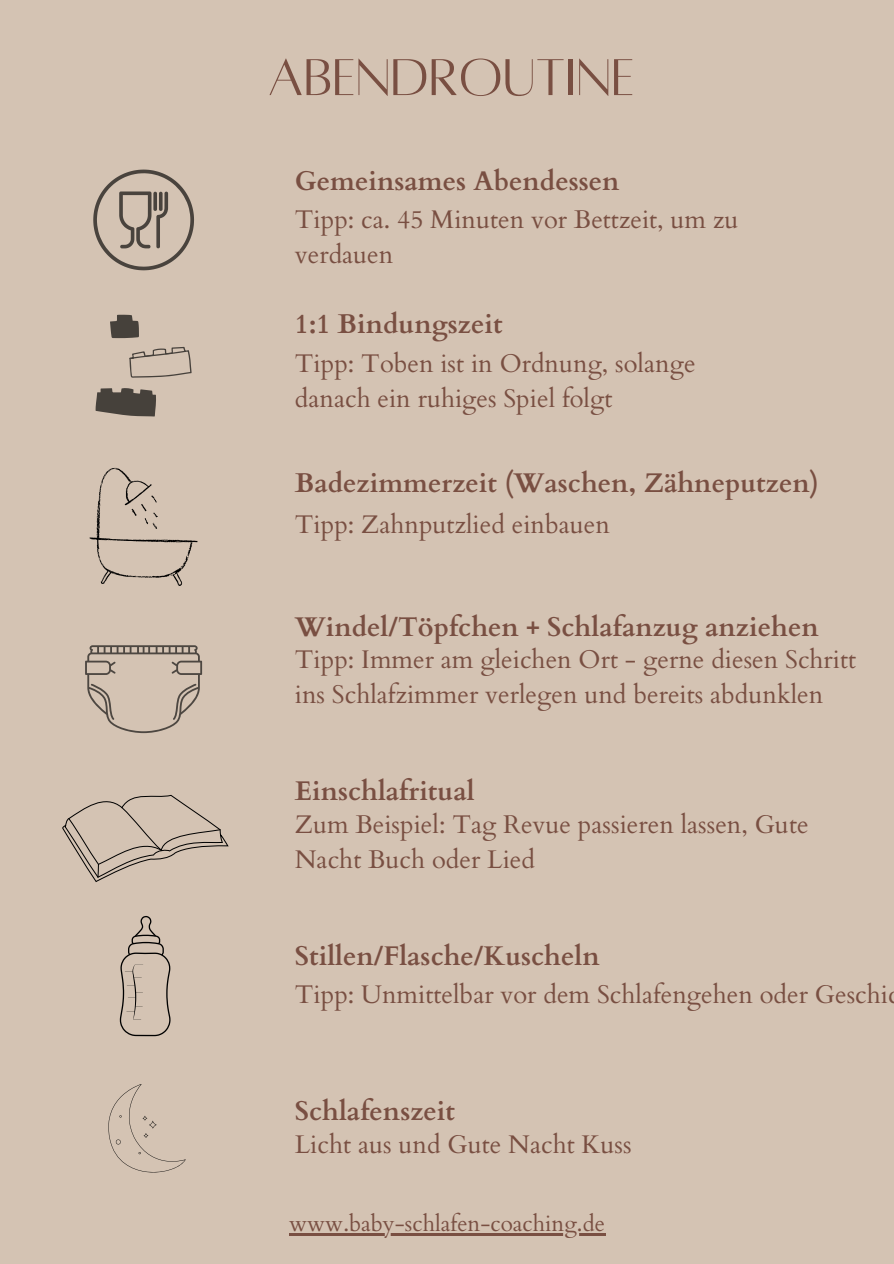
<style>
.page{position:relative;width:894px;height:1264px;background:#fff}
.page>*{position:absolute;margin:0;border:0;box-sizing:border-box;transform-origin:0 0}
.t1{font:57px "Alta regular";color:#794f42}
.t2{font:700 27px "Cardo";color:#794f42}
.t3{font:25.5px/35px "Cardo";color:#794f42}
.t4{font:22.5px "Cardo";color:#794f42}
</style>
<div class="page">
<div style="left:0;top:0;width:893px;height:1263px;background:#d4c3b3"></div>
<svg style="left:93px;top:169px;width:101px;height:101px"></svg>
<svg style="left:110px;top:315px;width:29px;height:23px"></svg>
<svg style="left:95px;top:388px;width:61px;height:28px;background:#5d564e"></svg>
<svg style="left:129px;top:347px;width:63px;height:31px"></svg>
<svg style="left:89px;top:468px;width:108px;height:118px"></svg>
<svg style="left:85px;top:645px;width:117px;height:88px"></svg>
<svg style="left:62px;top:794px;width:166px;height:88px"></svg>
<svg style="left:120px;top:916px;width:50px;height:120px"></svg>
<svg style="left:108px;top:1084px;width:78px;height:89px"></svg>
<hr style="left:289px;top:1233px;width:316px;height:2px;background:#794f42">
<h1 class="t1" style="left:267px;top:49px;width:368px">ABENDROUTINE</h1>
<p class="t2" style="left:295px;top:163px;width:326px">Gemeinsames Abendessen</p>
<p class="t3" style="left:295px;top:203px;width:445px">Tipp: ca. 45 Minuten vor Bettzeit, um zu verdauen</p>
<p class="t2" style="left:295px;top:306px;width:209px">1:1 Bindungszeit</p>
<p class="t3" style="left:295px;top:346px;width:402px">Tipp: Toben ist in Ordnung, solange danach ein ruhiges Spiel folgt</p>
<p class="t2" style="left:295px;top:465px;width:525px">Badezimmerzeit (Waschen, Zähneputzen)</p>
<p class="t3" style="left:295px;top:507px;width:316px">Tipp: Zahnputzlied einbauen</p>
<p class="t2" style="left:295px;top:609px;width:525px">Windel/Töpfchen + Schlafanzug anziehen</p>
<p class="t3" style="left:295px;top:643px;width:562px">Tipp: Immer am gleichen Ort - gerne diesen Schritt ins Schlafzimmer verlegen und bereits abdunklen</p>
<p class="t2" style="left:295px;top:773px;width:181px">Einschlafritual</p>
<p class="t3" style="left:295px;top:807px;width:515px">Zum Beispiel: Tag Revue passieren lassen, Gute<br>Nacht Buch oder Lied</p>
<p class="t2" style="left:295px;top:938px;width:306px">Stillen/Flasche/Kuscheln</p>
<p class="t3" style="left:295px;top:977px;width:594px">Tipp: Unmittelbar vor dem Schlafengehen oder Geschi</p>
<p class="t2" style="left:295px;top:1093px;width:162px">Schlafenszeit</p>
<p class="t3" style="left:295px;top:1127px;width:338px">Licht aus und Gute Nacht Kuss</p>
<p class="t4" style="left:289px;top:1208px;width:317px">www.baby-schlafen-coaching.de</p>
</div>
